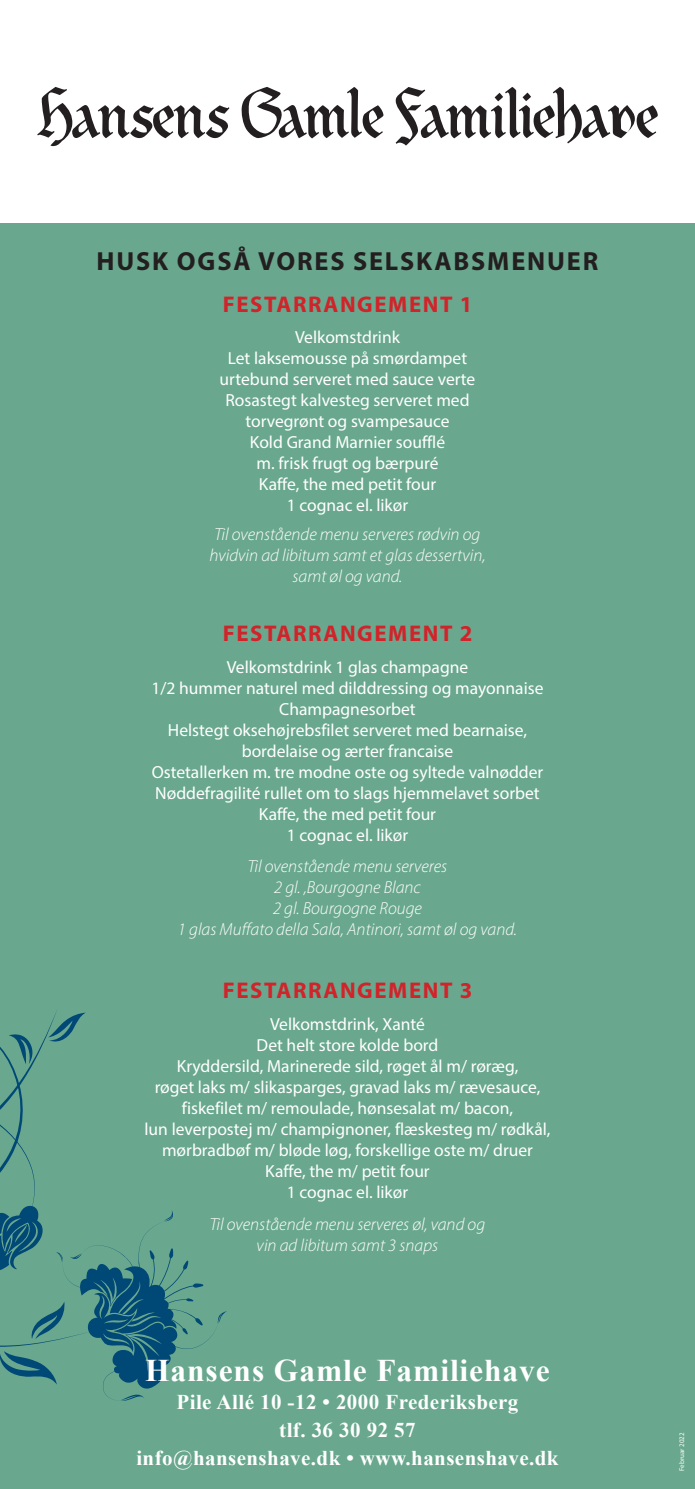
<style>
.page{position:relative;width:695px;height:1489px;background:#fff}
.page>*{position:absolute;margin:0;border:0;box-sizing:border-box;transform-origin:0 0}
.t1{font:700 31.5px "Times New Roman";letter-spacing:.03em;color:#fff}
.t2{font:700 26.25px "Myriad Pro";letter-spacing:.07em;color:#231f20}
.t3{font:700 22.75px "Myriad Pro";letter-spacing:.07em;color:#d1232a}
.t4{font:700 21px/28px "Times New Roman";letter-spacing:.02em;color:#fff;text-align:center}
.t5{font:17.5px/21px "Myriad Pro";color:#fff;text-align:center}
.t6{font:italic 300 17.5px/21px "Myriad Pro";color:#fff;text-align:center}
.t7{font:7px "Myriad Pro";color:#fff}
</style>
<div class="page">
<div style="left:0;top:223px;width:694px;height:1265px;background:#69a88e"></div>
<svg style="left:241px;top:87px;width:142px;height:51px"></svg>
<svg style="left:37px;top:87px;width:192px;height:59px"></svg>
<svg style="left:395px;top:87px;width:262px;height:59px"></svg>
<svg style="left:0;top:1011px;width:227px;height:390px"></svg>
<h2 class="t2" style="left:97px;top:244px;width:503px">HUSK OGSÅ VORES SELSKABSMENUER</h2>
<h3 class="t3" style="left:223px;top:290px;width:251px">FESTARRANGEMENT 1</h3>
<p class="t5" style="left:219px;top:326px;width:257px">Velkomstdrink<br>Let laksemousse på smørdampet urtebund serveret med sauce verte<br>Rosastegt kalvesteg serveret med torvegrønt og svampesauce<br>Kold Grand Marnier soufflé<br>m. frisk frugt og bærpuré<br>Kaffe, the med petit four<br>1 cognac el. likør</p>
<p class="t6" style="left:209px;top:523px;width:278px">Til ovenstående menu serveres rødvin og hvidvin ad libitum samt et glas dessertvin, samt øl og vand.</p>
<h3 class="t3" style="left:223px;top:618px;width:251px">FESTARRANGEMENT 2</h3>
<p class="t5" style="left:151px;top:656px;width:393px">Velkomstdrink 1 glas champagne<br>1/2 hummer naturel med dilddressing og mayonnaise Champagnesorbet<br>Helstegt oksehøjrebsfilet serveret med bearnaise, bordelaise og ærter francaise<br>Ostetallerken m. tre modne oste og syltede valnødder Nøddefragilité rullet om to slags hjemmelavet sorbet Kaffe, the med petit four<br>1 cognac el. likør</p>
<p class="t6" style="left:178px;top:855px;width:340px">Til ovenstående menu serveres<br>2 gl. ,Bourgogne Blanc<br>2 gl. Bourgogne Rouge<br>1 glas Muffato della Sala, Antinori, samt øl og vand.</p>
<h3 class="t3" style="left:223px;top:975px;width:251px">FESTARRANGEMENT 3</h3>
<p class="t5" style="left:144px;top:1013px;width:407px">Velkomstdrink, Xanté<br>Det helt store kolde bord<br>Kryddersild, Marinerede sild, røget ål m/ røræg,<br>røget laks m/ slikasparges, gravad laks m/ rævesauce, fiskefilet m/ remoulade, hønsesalat m/ bacon,<br>lun leverpostej m/ champignoner, flæskesteg m/ rødkål, mørbradbøf m/ bløde løg, forskellige oste m/ druer Kaffe, the m/ petit four<br>1 cognac el. likør</p>
<p class="t6" style="left:210px;top:1212px;width:277px">Til ovenstående menu serveres øl, vand og vin ad libitum samt 3 snaps</p>
<h1 class="t1" style="left:145px;top:1348px;width:406px">Hansens Gamle Familiehave</h1>
<p class="t4" style="left:136px;top:1387px;width:423px">Pile Allé 10 -12 • 2000 Frederiksberg<br>tlf. 36 30 92 57<br>info@hansenshave.dk • www.hansenshave.dk</p>
<p class="t7" style="left:677px;top:1470px;width:40px;rotate:-90deg">Februar 2022</p>
</div>
